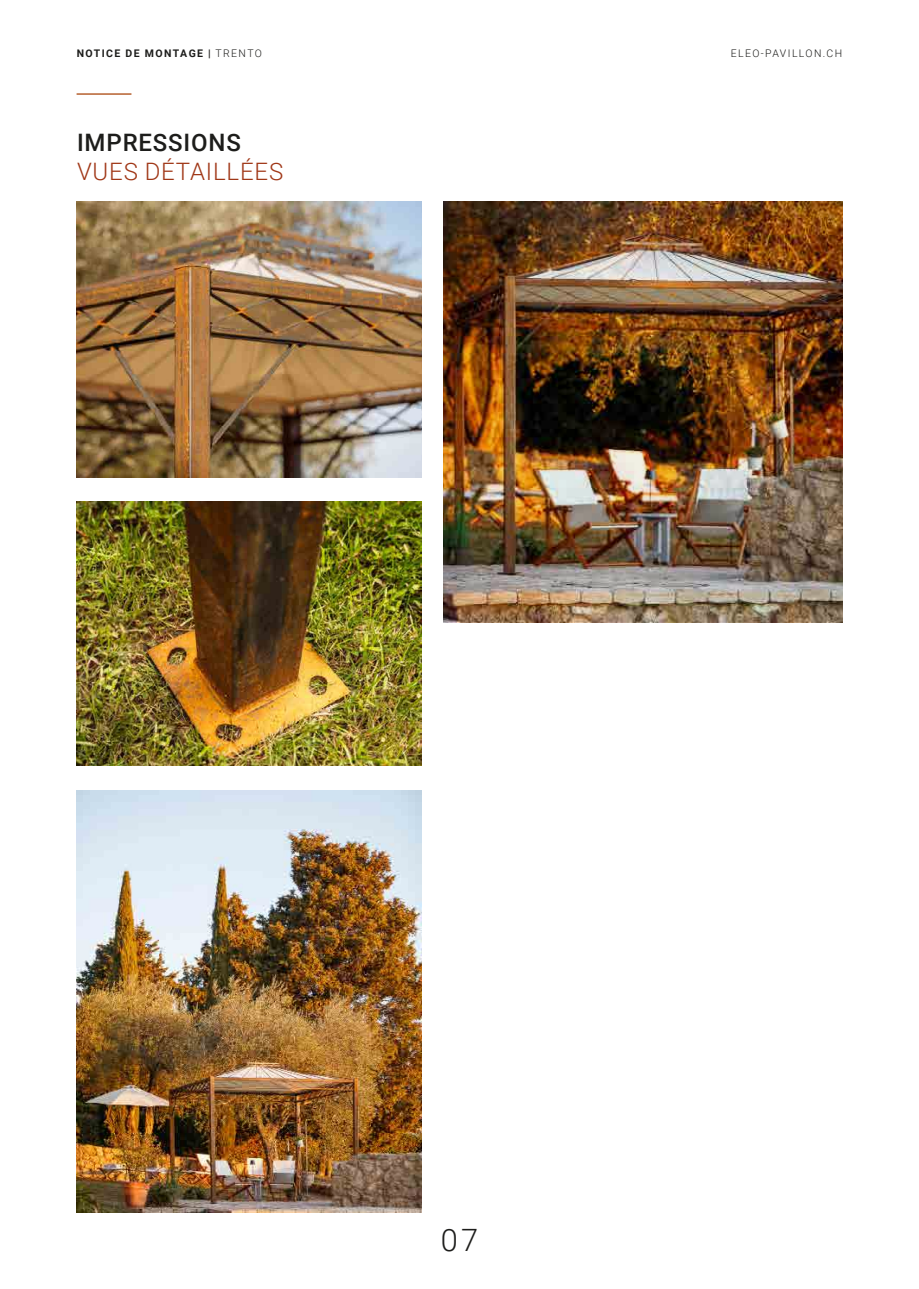
<style>
.page{position:relative;width:919px;height:1289px;background:#fff}
.page>*{position:absolute;margin:0;border:0;box-sizing:border-box;transform-origin:0 0}
.t1{font:300 30.75px "Roboto";color:#1d1d1b}
.t2{font:300 24px "Roboto";letter-spacing:.035em;color:#a03717}
.t3{font:500 24px "Roboto";letter-spacing:.035em;color:#1d1d1b}
.t4{font:700 10.5px "Roboto";letter-spacing:.135em;color:#1d1d1b}
.t5{font:300 10.5px "Roboto";letter-spacing:.135em;color:#1d1d1b}
.s1{font-weight:300}
</style>
<div class="page">
<hr style="left:77px;top:93px;width:54px;height:2px;background:#b6602f">
<img style="left:443px;top:201px;width:399px;height:421px">
<img style="left:77px;top:201px;width:344px;height:276px">
<img style="left:77px;top:502px;width:344px;height:263px">
<img style="left:77px;top:790px;width:344px;height:422px">
<p class="t4" style="left:77px;top:46px;width:187px">NOTICE DE MONTAGE | <span class="s1">TRENTO</span></p>
<p class="t5" style="left:730px;top:46px;width:113px">ELEO-PAVILLON.CH</p>
<p class="t3" style="left:77px;top:126px;width:165px">IMPRESSIONS</p>
<p class="t2" style="left:77px;top:155px;width:208px">VUES DÉTAILLÉES</p>
<p class="t1" style="left:441px;top:1217px;width:39px">07</p>
</div>
